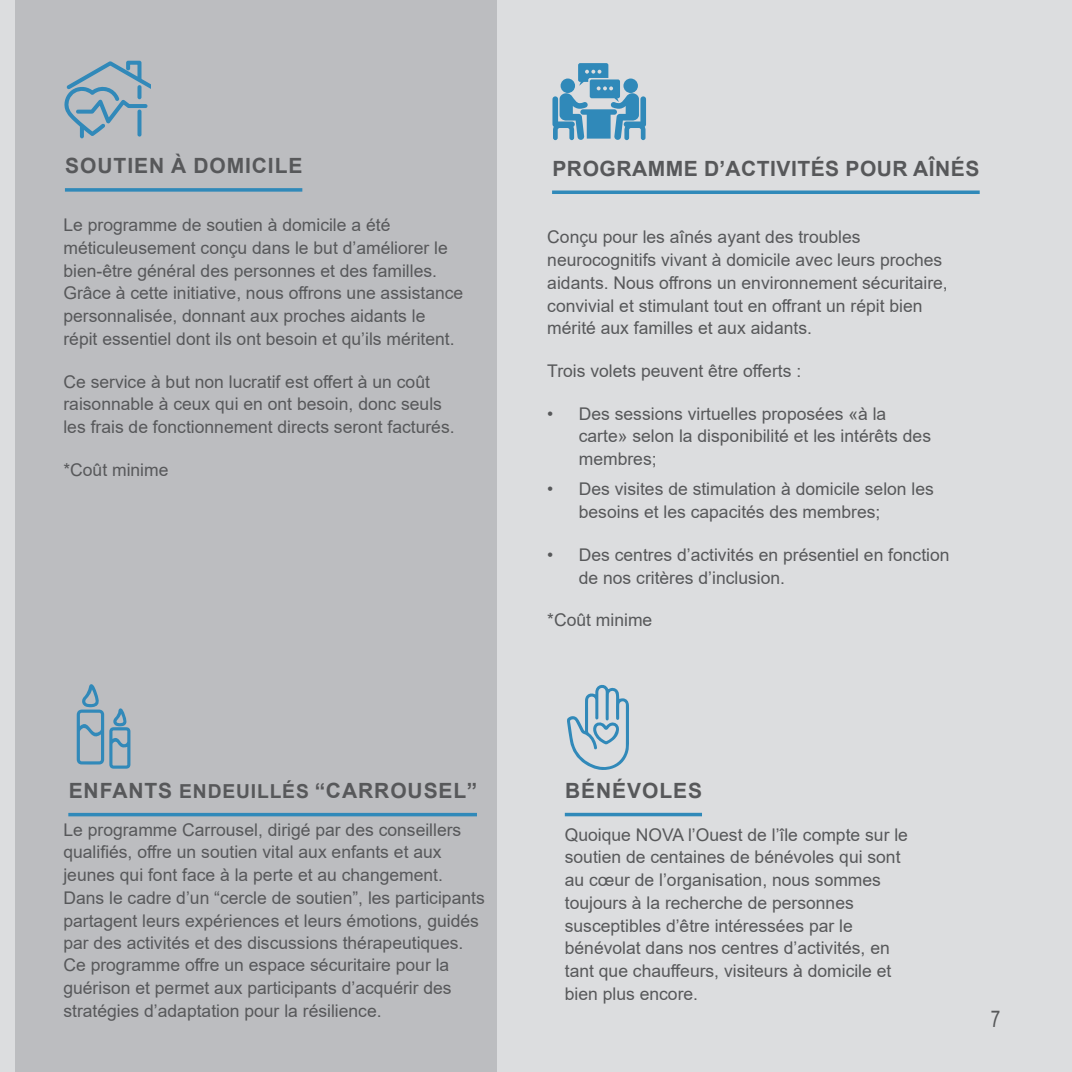
<style>
.page{position:relative;width:1072px;height:1072px;background:#fff}
.page>*{position:absolute;margin:0;border:0;box-sizing:border-box;transform-origin:0 0}
.CC{font:23.1px "Arial Narrow";color:#57585a;scale:.91 1}
.SUBHEADER{font:700 21px "Arial";letter-spacing:.045em;color:#57585a}
.SUBHEADER-2{font:700 21px "Arial";letter-spacing:.025em;color:#57585a}
.body_text{font:17.5px/22.8px "Arial";color:#57585a}
.s1{font-size:19.25px}
</style>
<div class="page">
<div style="left:0;top:0;width:43px;height:1071px;background:#dcdddf"></div>
<div style="left:15px;top:0;width:482px;height:1071px;background:#bcbdc0"></div>
<div style="left:497px;top:0;width:574px;height:1071px;background:#dcdddf"></div>
<svg style="left:565px;top:812px;width:137px;height:4px"></svg>
<svg style="left:552px;top:63px;width:94px;height:77px"></svg>
<svg style="left:64px;top:61px;width:87px;height:77px"></svg>
<svg style="left:567px;top:684px;width:62px;height:86px"></svg>
<svg style="left:77px;top:684px;width:53px;height:84px"></svg>
<hr style="left:68px;top:813px;width:409px;height:3px;background:#3089b9">
<svg style="left:65px;top:188px;width:237px;height:4px"></svg>
<svg style="left:552px;top:190px;width:427px;height:4px;fill:#3089b9"></svg>
<p class="SUBHEADER" style="left:65px;top:151px;width:239px">SOUTIEN À DOMICILE</p>
<p class="SUBHEADER-2" style="left:552px;top:153px;width:428px">PROGRAMME D’ACTIVITÉS POUR AÎNÉS</p>
<p class="body_text" style="left:63px;top:213px;width:401px">Le programme de soutien à domicile a été méticuleusement conçu dans le but d’améliorer le bien-être général des personnes et des familles.<br>Grâce à cette initiative, nous offrons une assistance personnalisée, donnant aux proches aidants le répit essentiel dont ils ont besoin et qu’ils méritent.</p>
<p class="body_text" style="left:63px;top:370px;width:393px">Ce service à but non lucratif est offert à un coût raisonnable à ceux qui en ont besoin, donc seuls les frais de fonctionnement directs seront facturés.</p>
<p class="body_text" style="left:63px;top:458px;width:107px">*Coût minime</p>
<p class="body_text" style="left:547px;top:226px;width:402px">Conçu pour les aînés ayant des troubles neurocognitifs vivant à domicile avec leurs proches aidants. Nous offrons un environnement sécuritaire, convivial et stimulant tout en offrant un répit bien mérité aux familles et aux aidants.</p>
<p class="body_text" style="left:547px;top:359px;width:255px">Trois volets peuvent être offerts :</p>
<p class="body_text" style="left:579px;top:402px;width:354px;text-indent:-32px">• Des sessions virtuelles proposées «à la carte» selon la disponibilité et les intérêts des membres;</p>
<p class="body_text" style="left:579px;top:478px;width:356px;text-indent:-32px">• Des visites de stimulation à domicile selon les besoins et les capacités des membres;</p>
<p class="body_text" style="left:579px;top:543px;width:372px;text-indent:-32px">• Des centres d’activités en présentiel en fonction de nos critères d’inclusion.</p>
<p class="body_text" style="left:547px;top:608px;width:107px">*Coût minime</p>
<p class="SUBHEADER" style="left:69px;top:775px;width:410px">ENFANTS <span class="s1">ENDEUILLÉS</span> “CARROUSEL”</p>
<p class="body_text" style="left:63px;top:818px;width:423px">Le programme Carrousel, dirigé par des conseillers qualifiés, offre un soutien vital aux enfants et aux jeunes qui font face à la perte et au changement.<br>Dans le cadre d’un “cercle de soutien”, les participants partagent leurs expériences et leurs émotions, guidés par des activités et des discussions thérapeutiques.</p>
<p class="body_text" style="left:63px;top:953px;width:390px">Ce programme offre un espace sécuritaire pour la guérison et permet aux participants d’acquérir des stratégies d’adaptation pour la résilience.</p>
<p class="SUBHEADER" style="left:565px;top:775px;width:138px">BÉNÉVOLES</p>
<p class="body_text" style="left:565px;top:823px;width:345px">Quoique NOVA l’Ouest de l’île compte sur le soutien de centaines de bénévoles qui sont au cœur de l’organisation, nous sommes toujours à la recherche de personnes susceptibles d’être intéressées par le bénévolat dans nos centres d’activités, en tant que chauffeurs, visiteurs à domicile et bien plus encore.</p>
<p class="CC" style="left:990px;top:1002px;width:12px">7</p>
</div>
